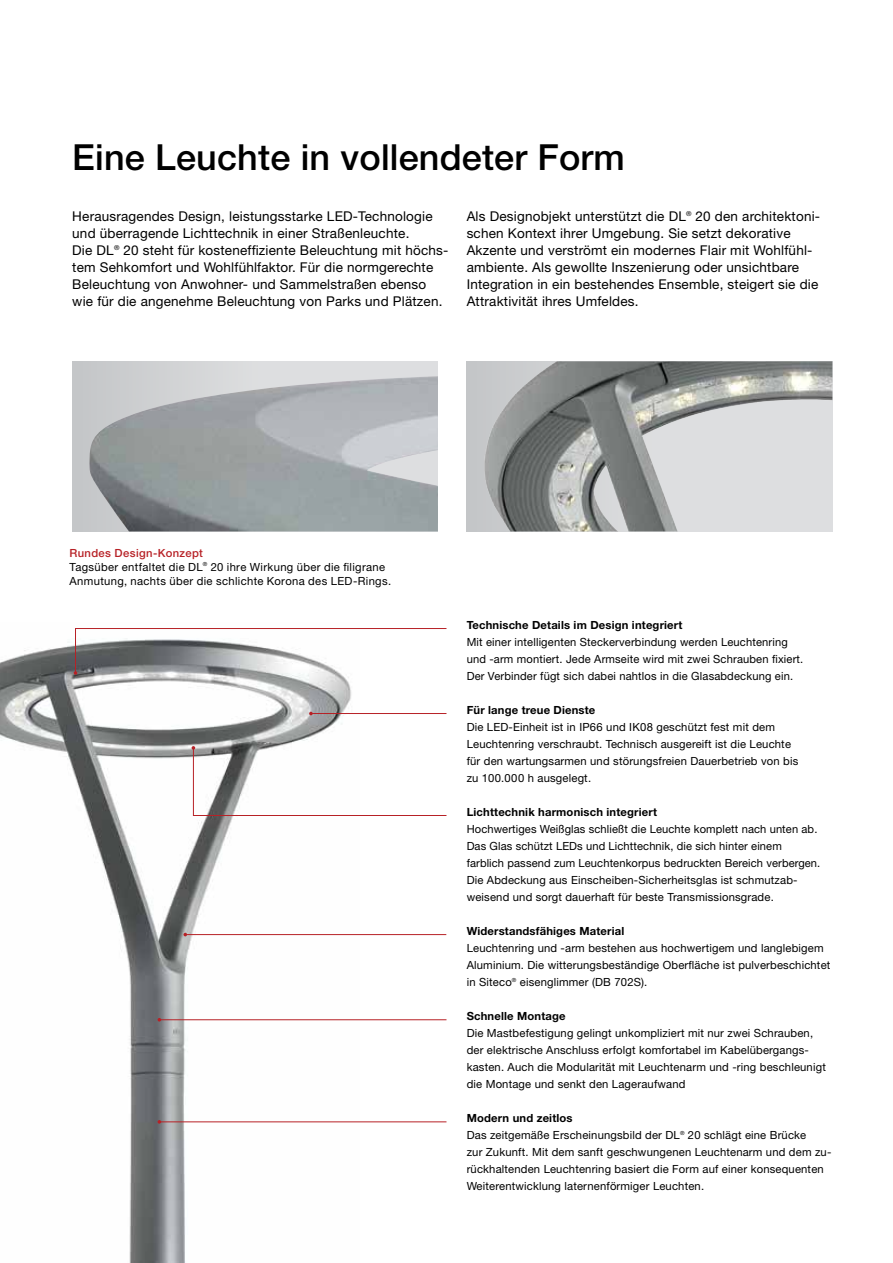
<style>
.page{position:relative;width:893px;height:1263px;background:#fff}
.page>*{position:absolute;margin:0;border:0;box-sizing:border-box;transform-origin:0 0}
.t1{font:500 36px "Helvetica Neue LT Pro";letter-spacing:.005em;color:#000}
.t2{font:13.5px/17px "Helvetica Neue LT Pro";letter-spacing:.015em;color:#000}
.t3{font:11.25px/17px "Helvetica Neue LT Pro";letter-spacing:.015em;color:#000}
.t4{font:700 11.25px "Helvetica Neue LT Pro";letter-spacing:.015em;color:#000}
.s1{font-weight:500;color:#b72126}
.s2{font-weight:700}
</style>
<div class="page">
<div style="left:467px;top:361px;width:365px;height:170px;background:#c4c6c8"></div>
<img style="left:485px;top:361px;width:347px;height:170px">
<div style="left:72px;top:361px;width:366px;height:170px;background:linear-gradient(to right,#cacbcd,#e3e4e6)"></div>
<img style="left:89px;top:376px;width:349px;height:155px">
<img style="left:0;top:645px;width:359px;height:618px">
<hr style="left:311px;top:713px;width:135px;height:1px;background:#b72126">
<hr style="left:185px;top:934px;width:261px;height:1px;background:#b72126">
<svg style="left:192px;top:746px;width:255px;height:70px"></svg>
<svg style="left:74px;top:628px;width:373px;height:47px"></svg>
<hr style="left:159px;top:1019px;width:287px;height:1px;background:#b72126">
<hr style="left:159px;top:1121px;width:287px;height:1px;background:#b72126">
<h1 class="t1" style="left:72px;top:136px;width:554px">Eine Leuchte in vollendeter Form</h1>
<p class="t2" style="left:72px;top:208px;width:378px">Herausragendes Design, leistungsstarke LED-Technologie und überragende Lichttechnik in einer Straßenleuchte.<br>Die DL<sup>®</sup> 20 steht für kosteneffiziente Beleuchtung mit höchs&shy;tem Sehkomfort und Wohlfühlfaktor. Für die normgerechte Beleuchtung von Anwohner- und Sammelstraßen ebenso wie für die angenehme Beleuchtung von Parks und Plätzen.</p>
<p class="t2" style="left:467px;top:208px;width:355px">Als Designobjekt unterstützt die DL<sup>®</sup> 20 den architektoni&shy;schen Kontext ihrer Umgebung. Sie setzt dekorative Akzente und verströmt ein modernes Flair mit Wohlfühl&shy;ambiente. Als gewollte Inszenierung oder unsichtbare Integration in ein bestehendes Ensemble, steigert sie die Attraktivität ihres Umfeldes.</p>
<p class="t3" style="left:69px;top:545px;width:323px;line-height:14.1px"><span class="s1">Rundes Design-Konzept<br></span>Tagsüber entfaltet die DL<sup>®</sup> 20 ihre Wirkung über die filigrane<br>Anmutung, nachts über die schlichte Korona des LED-Rings.</p>
<p class="t4" style="left:467px;top:618px;width:217px">Technische Details im Design integriert</p>
<p class="t3" style="left:467px;top:633px;width:338px">Mit einer intelligenten Steckerverbindung werden Leuchtenring und -arm montiert. Jede Armseite wird mit zwei Schrauben fixiert.<br>Der Verbinder fügt sich dabei nahtlos in die Glasabdeckung ein.</p>
<p class="t4" style="left:467px;top:703px;width:130px">Für lange treue Dienste</p>
<p class="t3" style="left:467px;top:718px;width:333px">Die LED-Einheit ist in IP66 und IK08 geschützt fest mit dem Leuchtenring verschraubt. Technisch ausgereift ist die Leuchte für den wartungsarmen und störungsfreien Dauerbetrieb von bis zu 100.000 h ausgelegt.</p>
<p class="t4" style="left:467px;top:805px;width:192px">Lichttechnik harmonisch integriert</p>
<p class="t3" style="left:467px;top:820px;width:355px">Hochwertiges Weißglas schließt die Leuchte komplett nach unten ab.<br>Das Glas schützt LEDs und Lichttechnik, die sich hinter einem farblich passend zum Leuchtenkorpus bedruckten Bereich verbergen.<br>Die Abdeckung aus Einscheiben-Sicherheitsglas ist schmutzab&shy;weisend und sorgt dauerhaft für beste Transmissionsgrade.</p>
<p class="t4" style="left:467px;top:924px;width:159px">Widerstandsfähiges Material</p>
<p class="t3" style="left:467px;top:939px;width:365px">Leuchtenring und -arm bestehen aus hochwertigem und langlebigem<br>Aluminium. Die witterungsbeständige Oberfläche ist pulverbeschichtet in Siteco<sup>®</sup> eisenglimmer (DB 702S).</p>
<p class="t4" style="left:467px;top:1009px;width:100px">Schnelle Montage</p>
<p class="t3" style="left:467px;top:1025px;width:361px">Die Mastbefestigung gelingt unkompliziert mit nur zwei Schrauben, der elektrische Anschluss erfolgt komfortabel im Kabelübergangs&shy;kasten. Auch die Modularität mit Leuchtenarm und -ring beschleunigt die Montage und senkt den Lageraufwand</p>
<p class="t3" style="left:467px;top:1110px;width:366px"><span class="s2">Modern und zeitlos<br></span>Das zeitgemäße Erscheinungsbild der DL<sup>®</sup> 20 schlägt eine Brücke<br>zur Zukunft. Mit dem sanft geschwungenen Leuchtenarm und dem zu&shy;rückhaltenden Leuchtenring basiert die Form auf einer konsequenten Weiterentwicklung laternenförmiger Leuchten.</p>
</div>
